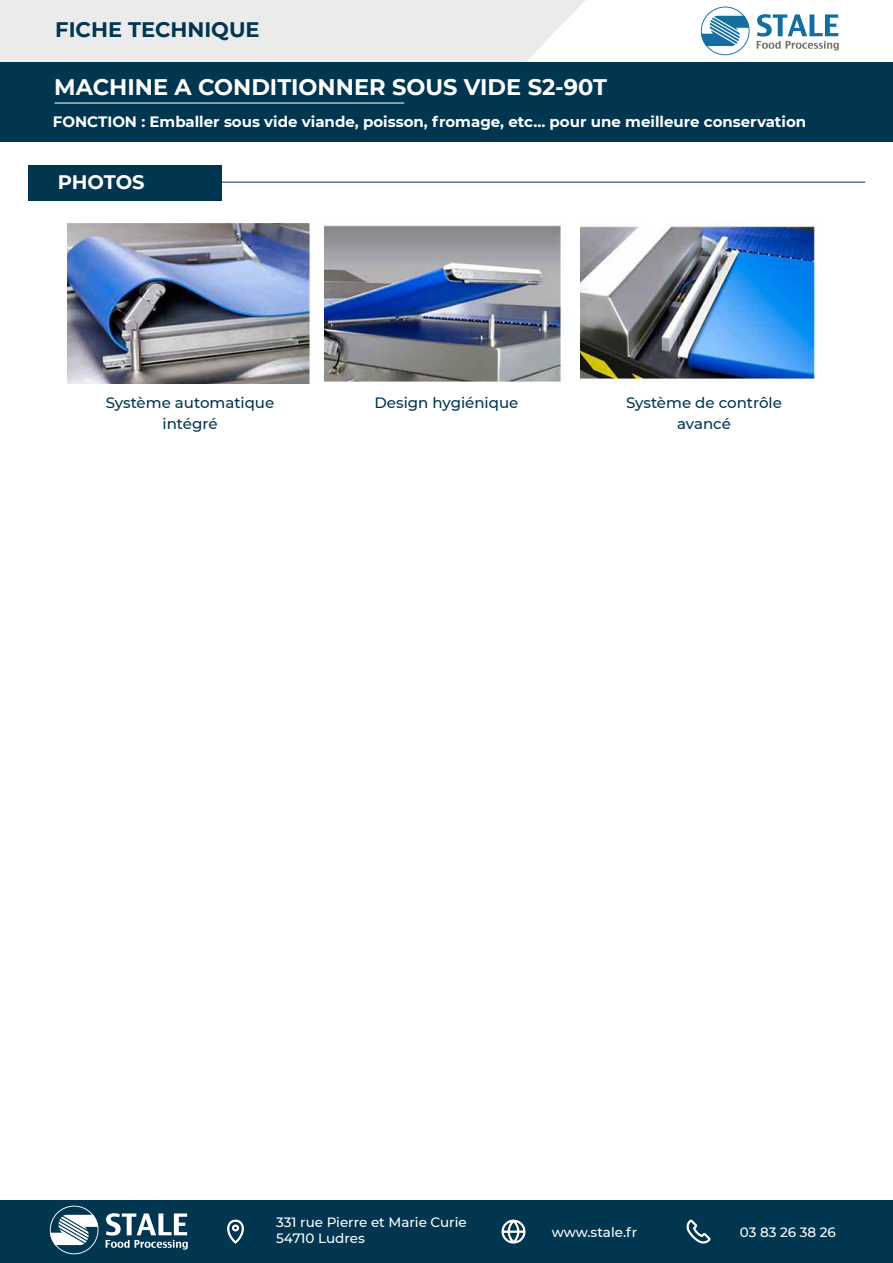
<style>
.page{position:relative;width:893px;height:1263px;background:#fff}
.page>*{position:absolute;margin:0;border:0;box-sizing:border-box;transform-origin:0 0}
.t1{font:700 22.5px "Montserrat";color:#fff}
.t2{font:700 21px "Montserrat";color:#013651}
.t3{font:700 19.5px "Montserrat";letter-spacing:-.01em;color:#fff}
.t4{font:700 15px "Montserrat";color:#fff}
.t5{font:500 15px/21px "Montserrat";color:#013651;text-align:center}
.t6{font:500 13.5px "Montserrat";color:#fff}
</style>
<div class="page">
<div style="left:0;top:1200px;width:893px;height:63px;background:#013651"></div>
<svg style="left:106px;top:1213px;width:82px;height:36px"></svg>
<svg style="left:50px;top:1205px;width:48px;height:49px"></svg>
<img style="left:501px;top:1219px;width:25px;height:25px">
<img style="left:686px;top:1219px;width:25px;height:25px">
<img style="left:227px;top:1219px;width:17px;height:25px">
<div style="left:0;top:0;width:585px;height:62px;background:#ebebeb"></div>
<svg style="left:757px;top:14px;width:82px;height:37px"></svg>
<svg style="left:701px;top:7px;width:48px;height:48px"></svg>
<div style="left:0;top:62px;width:893px;height:80px;background:#013651"></div>
<hr style="left:54px;top:103px;width:350px;height:1px;background:#fff">
<div style="left:28px;top:165px;width:194px;height:36px;background:#013651"></div>
<hr style="left:222px;top:182px;width:643px;height:1px;background:#013651">
<img style="left:67px;top:224px;width:246px;height:160px">
<img style="left:580px;top:226px;width:237px;height:156px">
<img style="left:325px;top:225px;width:240px;height:157px">
<p class="t2" style="left:55px;top:14px;width:206px">FICHE TECHNIQUE</p>
<p class="t1" style="left:54px;top:71px;width:554px">MACHINE A CONDITIONNER SOUS VIDE S2-90T</p>
<p class="t4" style="left:53px;top:111px;width:755px">FONCTION : Emballer sous vide viande, poisson, fromage, etc… pour une meilleure conservation</p>
<p class="t3" style="left:58px;top:168px;width:88px">PHOTOS</p>
<p class="t5" style="left:106px;top:391px;width:170px">Système automatique intégré</p>
<p class="t5" style="left:375px;top:391px;width:145px">Design hygiénique</p>
<p class="t5" style="left:626px;top:391px;width:157px">Système de contrôle avancé</p>
<p class="t6" style="left:276px;top:1213px;width:192px">331 rue Pierre et Marie Curie</p>
<p class="t6" style="left:276px;top:1229px;width:90px">54710 Ludres</p>
<p class="t6" style="left:552px;top:1223px;width:87px">www.stale.fr</p>
<p class="t6" style="left:740px;top:1223px;width:98px">03 83 26 38 26</p>
</div>
